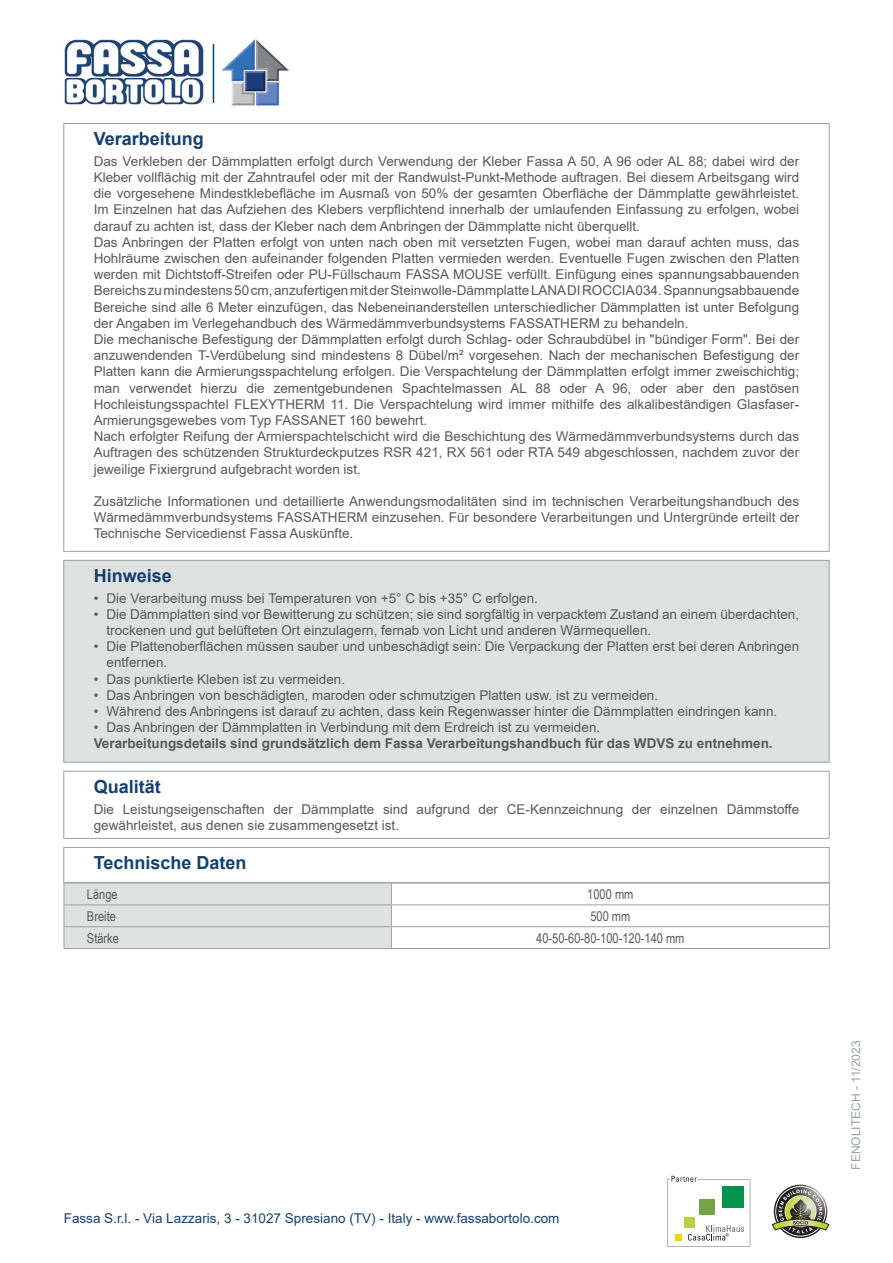
<style>
.page{position:relative;width:893px;height:1263px;background:#fff}
.page>*{position:absolute;margin:0;border:0;box-sizing:border-box;transform-origin:0 0}
.Titolo{font:700 18px "Arial";color:#15406e}
.Lavorazione{font:13.5px/16.2px "Arial";color:#57585a;text-align:justify}
.Qualita{font:13.5px/16.2px "Arial";color:#57585a}
.Note{font:700 13.5px "Arial";color:#57585a}
.t1{font:13.5px "Arial";color:#15406e}
.normale_centrato{font:13.5px "Arial Narrow";color:#57585a}
.normale_sx{font:13.5px "Arial Narrow";color:#57585a}
.t2{font:12px "Arial";color:#9ba1a4}
</style>
<div class="page">
<div style="left:64px;top:560px;width:765px;height:202px;background:#dfe1e1"></div>
<div style="left:64px;top:560px;width:765px;height:202px;border:1px solid #9ba1a4"></div>
<div style="left:64px;top:771px;width:765px;height:68px;border:1px solid #9ba1a4"></div>
<div style="left:64px;top:847px;width:765px;height:36px;border:1px solid #9ba1a4"></div>
<hr style="left:391px;top:883px;width:439px;height:1px;background:#9ba1a4">
<hr style="left:391px;top:905px;width:439px;height:1px;background:#9ba1a4">
<hr style="left:64px;top:948px;width:327px;height:1px;background:#9ba1a4">
<hr style="left:391px;top:926px;width:439px;height:1px;background:#9ba1a4">
<svg style="left:64px;top:883px;width:328px;height:65px;background:#dbdede"></svg>
<svg style="left:829px;top:883px;width:1px;height:65px"></svg>
<hr style="left:391px;top:948px;width:439px;height:1px;background:#9ba1a4">
<svg style="left:667px;top:1176px;width:83px;height:71px"></svg>
<svg style="left:772px;top:1186px;width:57px;height:50px"></svg>
<img style="left:64px;top:39px;width:140px;height:66px">
<hr style="left:213px;top:44px;width:1px;height:59px;background:#15406e">
<img style="left:221px;top:39px;width:68px;height:67px">
<p class="Titolo" style="left:94px;top:126px;width:112px">Verarbeitung</p>
<p class="Lavorazione" style="left:94px;top:153px;width:707px">Das Verkleben der Dämmplatten erfolgt durch Verwendung der Kleber Fassa A 50, A 96 oder AL 88; dabei wird der Kleber vollflächig mit der Zahntraufel oder mit der Randwulst-Punkt-Methode auftragen. Bei diesem Arbeitsgang wird die vorgesehene Mindestklebefläche im Ausmaß von 50% der gesamten Oberfläche der Dämmplatte gewährleistet.<br>Im Einzelnen hat das Aufziehen des Klebers verpflichtend innerhalb der umlaufenden Einfassung zu erfolgen, wobei darauf zu achten ist, dass der Kleber nach dem Anbringen der Dämmplatte nicht überquellt.</p>
<p class="Lavorazione" style="left:94px;top:234px;width:707px">Das Anbringen der Platten erfolgt von unten nach oben mit versetzten Fugen, wobei man darauf achten muss, das Hohlräume zwischen den aufeinander folgenden Platten vermieden werden. Eventuelle Fugen zwischen den Platten werden mit Dichtstoff-Streifen oder PU-Füllschaum FASSA MOUSE verfüllt. Einfügung eines spannungsabbauenden Bereichs zu mindestens 50 cm, anzufertigen mit der Steinwolle-Dämmplatte LANA DI ROCCIA 034. Spannungsabbauende Bereiche sind alle 6 Meter einzufügen, das Nebeneinanderstellen unterschiedlicher Dämmplatten ist unter Befolgung der Angaben im Verlegehandbuch des Wärmedämmverbundsystems FASSATHERM zu behandeln.</p>
<p class="Lavorazione" style="left:94px;top:331px;width:707px">Die mechanische Befestigung der Dämmplatten erfolgt durch Schlag- oder Schraubdübel in "bündiger Form". Bei der anzuwendenden T-Verdübelung sind mindestens 8 Dübel/m² vorgesehen. Nach der mechanischen Befestigung der Platten kann die Armierungsspachtelung erfolgen. Die Verspachtelung der Dämmplatten erfolgt immer zweischichtig; man verwendet hierzu die zementgebundenen Spachtelmassen AL 88 oder A 96, oder aber den pastösen Hochleistungsspachtel FLEXYTHERM 11. Die Verspachtelung wird immer mithilfe des alkalibeständigen Glasfaser-Armierungsgewebes vom Typ FASSANET 160 bewehrt.</p>
<p class="Lavorazione" style="left:94px;top:428px;width:707px">Nach erfolgter Reifung der Armierspachtelschicht wird die Beschichtung des Wärmedämmverbundsystems durch das Auftragen des schützenden Strukturdeckputzes RSR 421, RX 561 oder RTA 549 abgeschlossen, nachdem zuvor der jeweilige Fixiergrund aufgebracht worden ist.</p>
<p class="Lavorazione" style="left:94px;top:493px;width:707px">Zusätzliche Informationen und detaillierte Anwendungsmodalitäten sind im technischen Verarbeitungshandbuch des Wärmedämmverbundsystems FASSATHERM einzusehen. Für besondere Verarbeitungen und Untergründe erteilt der Technische Servicedienst Fassa Auskünfte.</p>
<p class="Titolo" style="left:94px;top:563px;width:80px">Hinweise</p>
<p class="Lavorazione" style="left:94px;top:590px;width:446px">• Die Verarbeitung muss bei Temperaturen von +5° C bis +35° C erfolgen.</p>
<p class="Lavorazione" style="left:106px;top:606px;width:694px;text-indent:-13px">• Die Dämmplatten sind vor Bewitterung zu schützen; sie sind sorgfältig in verpacktem Zustand an einem überdachten, trockenen und gut belüfteten Ort einzulagern, fernab von Licht und anderen Wärmequellen.</p>
<p class="Lavorazione" style="left:106px;top:638px;width:694px;text-indent:-13px">• Die Plattenoberflächen müssen sauber und unbeschädigt sein: Die Verpackung der Platten erst bei deren Anbringen entfernen.</p>
<p class="Lavorazione" style="left:94px;top:671px;width:253px">• Das punktierte Kleben ist zu vermeiden.</p>
<p class="Lavorazione" style="left:94px;top:687px;width:566px">• Das Anbringen von beschädigten, maroden oder schmutzigen Platten usw. ist zu vermeiden.</p>
<p class="Lavorazione" style="left:94px;top:703px;width:685px">• Während des Anbringens ist darauf zu achten, dass kein Regenwasser hinter die Dämmplatten eindringen kann.</p>
<p class="Lavorazione" style="left:94px;top:719px;width:508px">• Das Anbringen der Dämmplatten in Verbindung mit dem Erdreich ist zu vermeiden.</p>
<p class="Note" style="left:94px;top:734px;width:680px">Verarbeitungsdetails sind grundsätzlich dem Fassa Verarbeitungshandbuch für das WDVS zu entnehmen.</p>
<p class="Titolo" style="left:94px;top:774px;width:69px">Qualität</p>
<p class="Qualita" style="left:94px;top:800px;width:707px">Die Leistungseigenschaften der Dämmplatte sind aufgrund der CE-Kennzeichnung der einzelnen Dämmstoffe gewährleistet, aus denen sie zusammengesetzt ist.</p>
<p class="Titolo" style="left:94px;top:850px;width:154px">Technische Daten</p>
<p class="normale_sx" style="left:87px;top:884px;width:32px">Länge</p>
<p class="normale_centrato" style="left:587px;top:884px;width:48px">1000 mm</p>
<p class="normale_sx" style="left:87px;top:906px;width:30px">Breite</p>
<p class="normale_centrato" style="left:590px;top:906px;width:41px">500 mm</p>
<p class="normale_sx" style="left:87px;top:928px;width:33px">Stärke</p>
<p class="normale_centrato" style="left:536px;top:928px;width:150px">40-50-60-80-100-120-140 mm</p>
<p class="t1" style="left:64px;top:1208px;width:497px">Fassa S.r.l. - Via Lazzaris, 3 - 31027 Spresiano (TV) - Italy - www.fassabortolo.com</p>
<p class="t2" style="left:848px;top:1170px;width:131px;rotate:-90deg">FENOLITECH - 11/2023</p>
</div>
